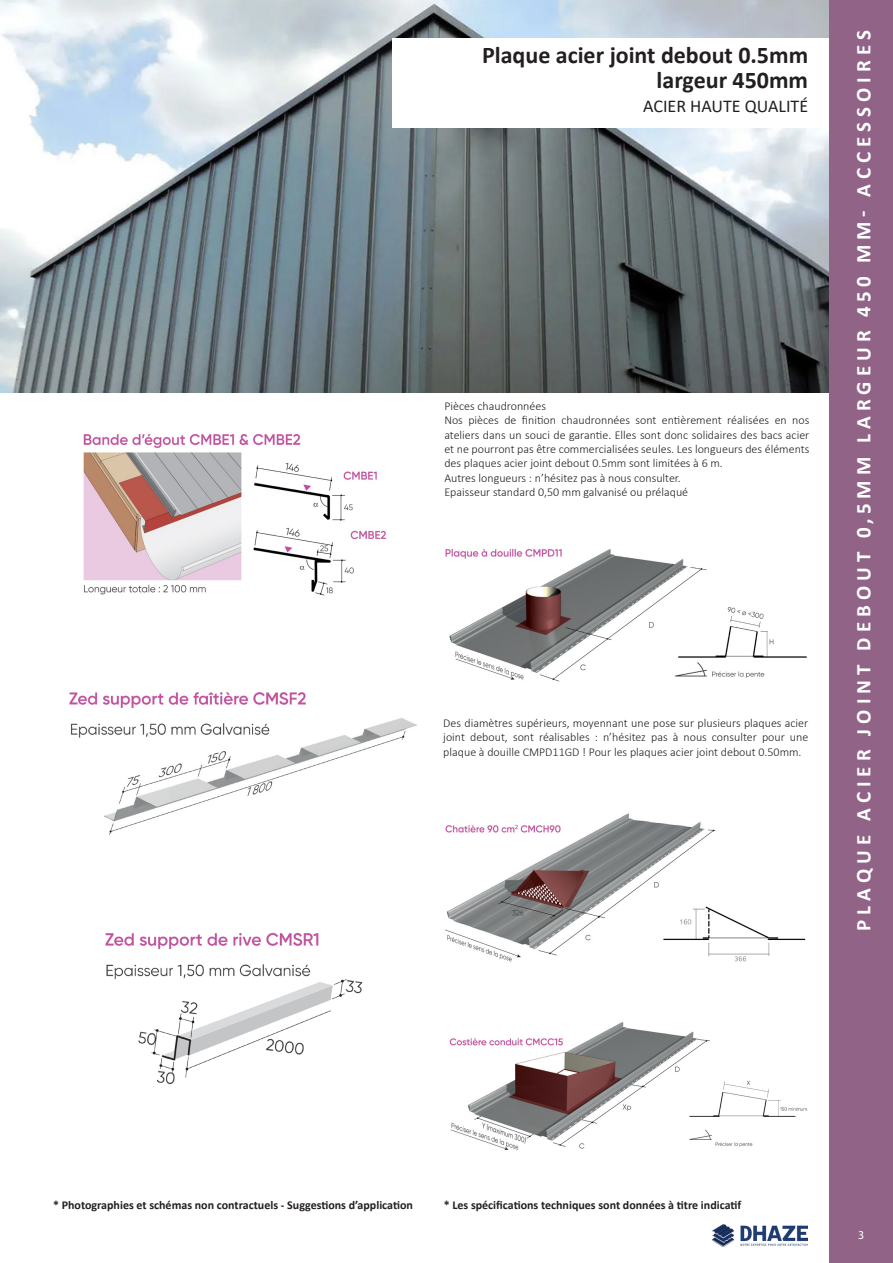
<style>
.page{position:relative;width:893px;height:1263px;background:#fff}
.page>*{position:absolute;margin:0;border:0;box-sizing:border-box;transform-origin:0 0}
.t1{font:700 24px "Calibri";color:#231f20}
.t2{font:700 21px "Calibri";letter-spacing:.24em;color:#fff}
.t3{font:18px "Calibri";color:#231f20}
.t4{font:300 12px/14.4px "Calibri";color:#231f20;text-align:justify}
.t5{font:700 12px "Calibri";color:#231f20}
.t6{font:12px "Myriad Pro";color:#fff}
</style>
<div class="page">
<img style="left:0;top:0;width:829px;height:392px">
<div style="left:392px;top:38px;width:464px;height:90px;background:#fff"></div>
<img style="left:712px;top:1224px;width:96px;height:22px">
<img style="left:83px;top:434px;width:304px;height:162px">
<img style="left:449px;top:1022px;width:359px;height:128px">
<img style="left:69px;top:692px;width:348px;height:143px">
<img style="left:445px;top:548px;width:362px;height:134px">
<img style="left:445px;top:813px;width:361px;height:149px">
<img style="left:105px;top:932px;width:258px;height:153px">
<div style="left:829px;top:0;width:64px;height:1263px;background:#906387"></div>
<p class="t1" style="left:482px;top:38px;width:328px">Plaque acier joint debout 0.5mm</p>
<p class="t1" style="left:657px;top:63px;width:153px">largeur 450mm</p>
<p class="t3" style="left:643px;top:94px;width:166px">ACIER HAUTE QUALITÉ</p>
<p class="t4" style="left:444px;top:398px;width:103px">Pièces chaudronnées</p>
<p class="t4" style="left:444px;top:413px;width:367px">Nos pièces de finition chaudronnées sont entièrement réalisées en nos ateliers dans un souci de garantie. Elles sont donc solidaires des bacs acier et ne pourront pas être commercialisées seules. Les longueurs des éléments des plaques acier joint debout 0.5mm sont limitées à 6 m.</p>
<p class="t4" style="left:444px;top:470px;width:238px">Autres longueurs : n’hésitez pas à nous consulter.</p>
<p class="t4" style="left:444px;top:485px;width:245px">Epaisseur standard 0,50 mm galvanisé ou prélaqué</p>
<p class="t4" style="left:443px;top:716px;width:367px">Des diamètres supérieurs, moyennant une pose sur plusieurs plaques acier joint debout, sont réalisables : n’hésitez pas à nous consulter pour une plaque à douille CMPD11GD ! Pour les plaques acier joint debout 0.50mm.</p>
<p class="t2" style="left:848px;top:931px;width:902px;rotate:-90deg">PLAQUE ACIER JOINT DEBOUT 0,5MM LARGEUR 450 MM- ACCESSOIRES</p>
<p class="t5" style="left:53px;top:1197px;width:361px">* Photographies et schémas non contractuels - Suggestions d’application</p>
<p class="t5" style="left:444px;top:1197px;width:299px">* Les spécifications techniques sont données à titre indicatif</p>
<p class="t6" style="left:858px;top:1227px;width:8px">3</p>
</div>
